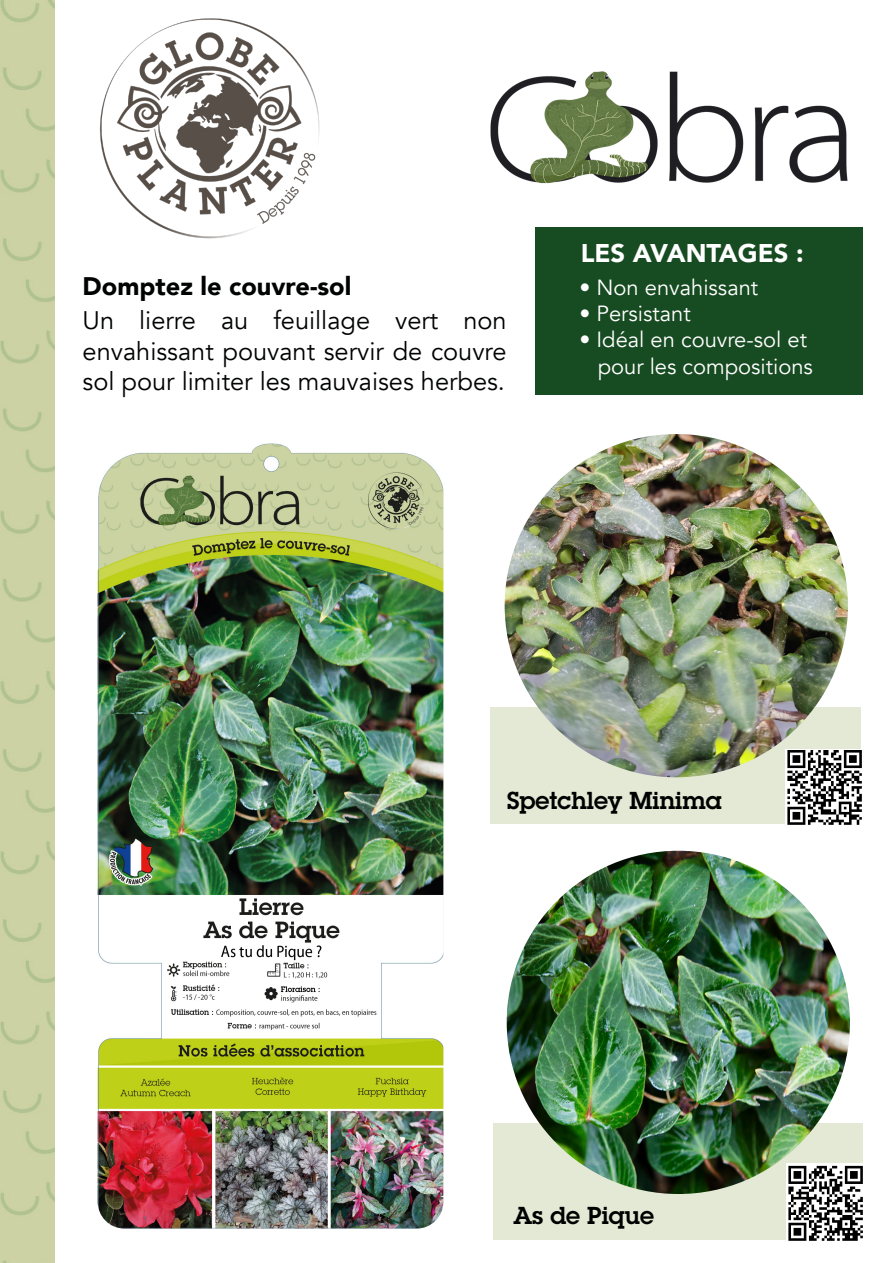
<style>
.page{position:relative;width:893px;height:1263px;background:#fff}
.page>*{position:absolute;margin:0;border:0;box-sizing:border-box;transform-origin:0 0}
.t1{font:900 25.5px "Avenir";color:#fff}
.t2{font:25.35px/30.5px "Avenir";color:#010202;text-align:justify}
.t3{font:900 25.35px "Avenir";color:#010202}
.t4{font:600 24px "Lubalin Graph Std";color:#000}
.t5{font:21.9px "Avenir";color:#fff}
</style>
<div class="page">
<img style="left:0;top:0;width:54px;height:1263px">
<div style="left:536px;top:227px;width:327px;height:168px;background:#174b21"></div>
<div style="left:494px;top:1123px;width:369px;height:117px;background:#e3e9d4"></div>
<div style="left:491px;top:707px;width:370px;height:117px;background:#e3e9d4"></div>
<img style="left:505px;top:434px;width:343px;height:343px;border-radius:172px">
<img style="left:786px;top:749px;width:76px;height:76px">
<img style="left:507px;top:851px;width:343px;height:343px;border-radius:172px">
<img style="left:787px;top:1164px;width:76px;height:77px">
<img style="left:98px;top:443px;width:345px;height:785px">
<img style="left:490px;top:71px;width:358px;height:113px">
<img style="left:99px;top:18px;width:221px;height:221px">
<p class="t3" style="left:83px;top:264px;width:270px">Domptez le couvre-sol</p>
<p class="t2" style="left:83px;top:306px;width:426px">Un lierre au feuillage vert non envahissant pouvant servir de couvre sol pour limiter les mauvaises herbes.</p>
<p class="t1" style="left:581px;top:231px;width:224px">LES AVANTAGES :</p>
<p class="t5" style="left:579px;top:274px;width:180px">• Non envahissant</p>
<p class="t5" style="left:579px;top:300px;width:113px">• Persistant</p>
<p class="t5" style="left:579px;top:327px;width:229px">• Idéal en couvre-sol et</p>
<p class="t5" style="left:598px;top:353px;width:217px">pour les compositions</p>
<p class="t4" style="left:507px;top:785px;width:216px">Spetchley Minima</p>
<p class="t4" style="left:513px;top:1200px;width:142px">As de Pique</p>
</div>
